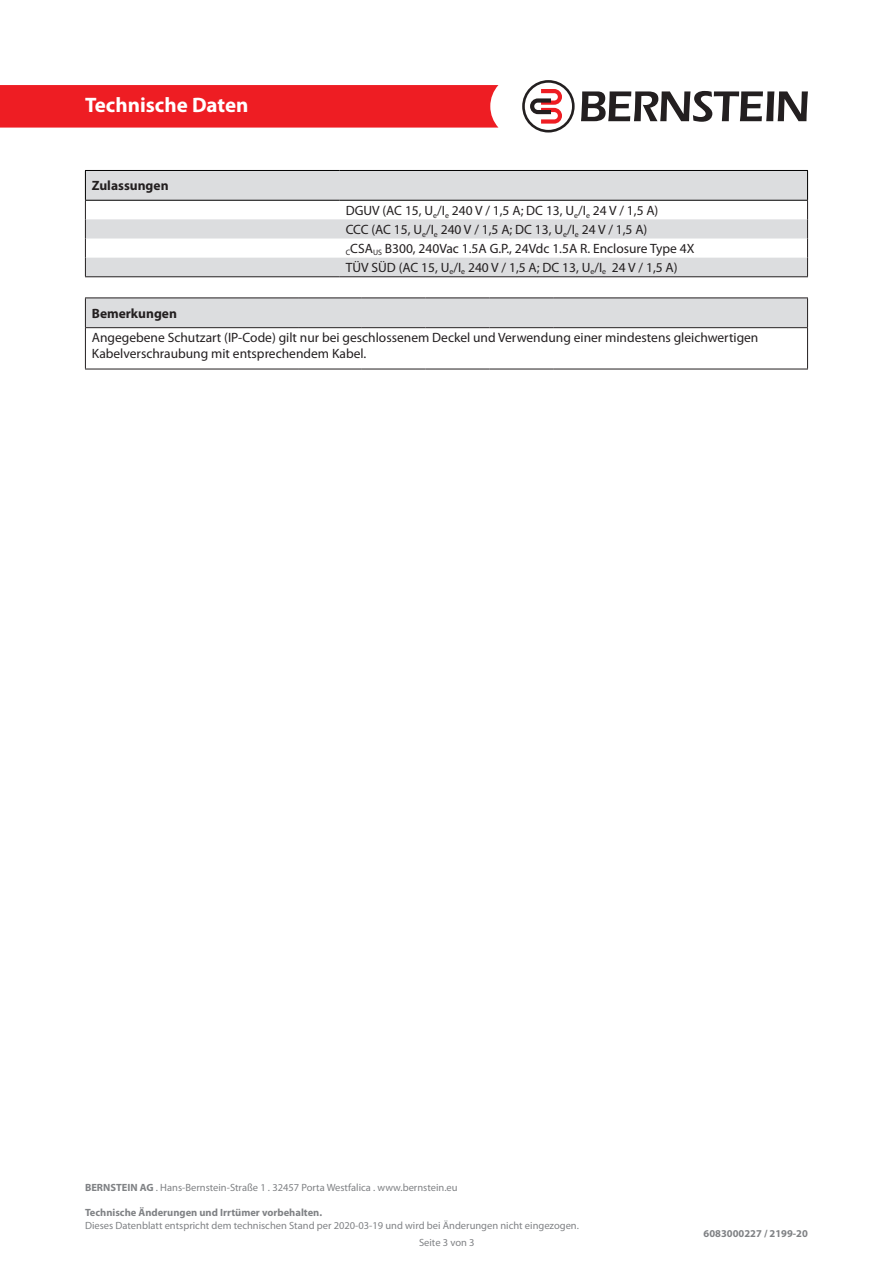
<style>
.page{position:relative;width:893px;height:1263px;background:#fff}
.page>*{position:absolute;margin:0;border:0;box-sizing:border-box;transform-origin:0 0}
.t1{font:700 21px "Myriad Pro";color:#fff}
.t2{font:13.5px/16.2px "Myriad Pro";color:#231f20}
.t3{font:700 13.5px "Myriad Pro";color:#231f20}
.t4{font:10.5px "Myriad Pro";color:#808285}
.t5{font:700 10.5px "Myriad Pro";color:#808285}
.s1{font-weight:700}
</style>
<div class="page">
<div style="left:0;top:85px;width:498px;height:43px;background:#ee1d23"></div>
<svg style="left:581px;top:91px;width:227px;height:31px"></svg>
<svg style="left:522px;top:80px;width:53px;height:53px"></svg>
<div style="left:85px;top:298px;width:723px;height:29px;background:#dcdddf"></div>
<hr style="left:85px;top:328px;width:1px;height:41px;background:#231f20">
<hr style="left:807px;top:328px;width:1px;height:41px;background:#231f20">
<hr style="left:85px;top:297px;width:213px;height:1px;background:#231f20">
<hr style="left:298px;top:297px;width:64px;height:1px;background:#231f20">
<hr style="left:362px;top:297px;width:64px;height:1px;background:#231f20">
<hr style="left:426px;top:297px;width:63px;height:1px;background:#231f20">
<hr style="left:489px;top:297px;width:64px;height:1px;background:#231f20">
<hr style="left:553px;top:297px;width:255px;height:1px;background:#231f20">
<hr style="left:85px;top:327px;width:213px;height:1px;background:#231f20">
<hr style="left:298px;top:327px;width:64px;height:1px;background:#231f20">
<hr style="left:362px;top:327px;width:64px;height:1px;background:#231f20">
<hr style="left:426px;top:327px;width:63px;height:1px;background:#231f20">
<hr style="left:489px;top:327px;width:64px;height:1px;background:#231f20">
<hr style="left:553px;top:327px;width:255px;height:1px;background:#231f20">
<hr style="left:85px;top:369px;width:213px;height:1px;background:#231f20">
<hr style="left:298px;top:369px;width:64px;height:1px;background:#231f20">
<hr style="left:362px;top:369px;width:64px;height:1px;background:#231f20">
<hr style="left:426px;top:369px;width:63px;height:1px;background:#231f20">
<hr style="left:489px;top:369px;width:64px;height:1px;background:#231f20">
<hr style="left:553px;top:369px;width:255px;height:1px;background:#231f20">
<svg style="left:86px;top:171px;width:721px;height:105px;fill:#dcdddf"></svg>
<hr style="left:85px;top:170px;width:254px;height:1px;background:#000">
<hr style="left:339px;top:170px;width:469px;height:1px;background:#000">
<hr style="left:85px;top:200px;width:254px;height:1px;background:#000">
<hr style="left:339px;top:200px;width:469px;height:1px;background:#000">
<svg style="left:85px;top:171px;width:1px;height:105px"></svg>
<svg style="left:807px;top:171px;width:1px;height:105px"></svg>
<hr style="left:85px;top:276px;width:254px;height:1px;background:#231f20">
<hr style="left:339px;top:276px;width:469px;height:1px;background:#231f20">
<h1 class="t1" style="left:85px;top:91px;width:165px">Technische Daten</h1>
<p class="t3" style="left:92px;top:177px;width:78px">Zulassungen</p>
<p class="t2" style="left:346px;top:202px;width:314px">DGUV (AC 15, U<sub>e</sub>/I<sub>e</sub> 240 V / 1,5 A; DC 13, U<sub>e</sub>/I<sub>e</sub> 24 V / 1,5 A)</p>
<p class="t2" style="left:346px;top:221px;width:303px">CCC (AC 15, U<sub>e</sub>/I<sub>e</sub> 240 V / 1,5 A; DC 13, U<sub>e</sub>/I<sub>e</sub> 24 V / 1,5 A)</p>
<p class="t2" style="left:346px;top:240px;width:350px"><sub>C</sub>CSA<sub>US</sub> B300, 240Vac 1.5A G.P., 24Vdc 1.5A R. Enclosure Type 4X</p>
<p class="t2" style="left:346px;top:259px;width:333px">TÜV SÜD (AC 15, U<sub>e</sub>/I<sub>e</sub> 240 V / 1,5 A; DC 13, U<sub>e</sub>/I<sub>e</sub> 24 V / 1,5 A)</p>
<p class="t3" style="left:92px;top:304px;width:87px">Bemerkungen</p>
<p class="t2" style="left:92px;top:329px;width:668px">Angegebene Schutzart (IP-Code) gilt nur bei geschlossenem Deckel und Verwendung einer mindestens gleichwertigen<br>Kabelverschraubung mit entsprechendem Kabel.</p>
<p class="t4" style="left:85px;top:1181px;width:374px"><span class="s1">BERNSTEIN AG</span> . Hans-Bernstein-Straße 1 . 32457 Porta Westfalica . www.bernstein.eu</p>
<p class="t5" style="left:85px;top:1206px;width:239px">Technische Änderungen und Irrtümer vorbehalten.</p>
<p class="t4" style="left:85px;top:1219px;width:495px">Dieses Datenblatt entspricht dem technischen Stand per 2020-03-19 und wird bei Änderungen nicht eingezogen.</p>
<p class="t4" style="left:419px;top:1236px;width:57px">Seite 3 von 3</p>
<p class="t5" style="left:704px;top:1227px;width:106px">6083000227 / 2199-20</p>
</div>
